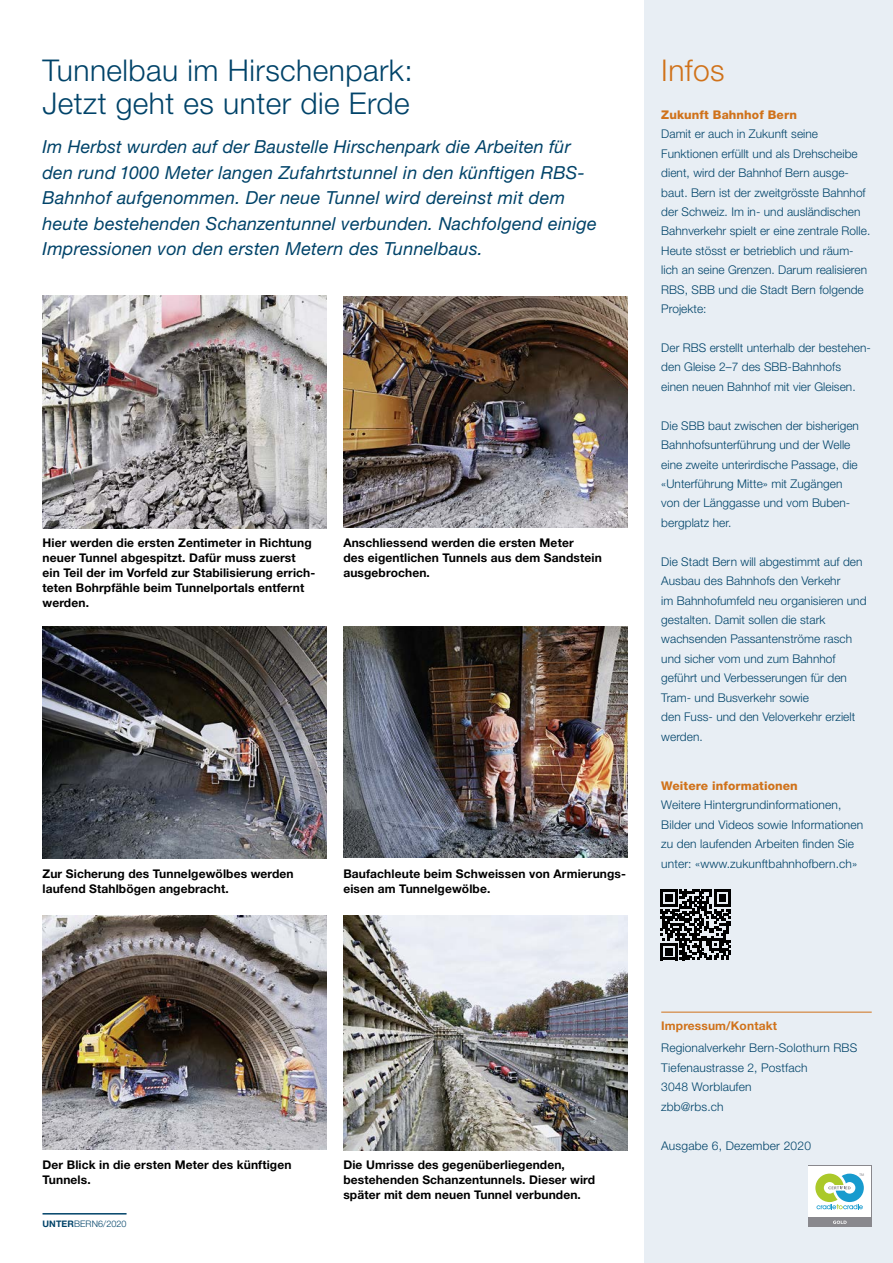
<style>
.page{position:relative;width:893px;height:1263px;background:#fff}
.page>*{position:absolute;margin:0;border:0;box-sizing:border-box;transform-origin:0 0}
.Titel_Haupttext{font:300 30px/33px "Helvetica Neue LT Std";letter-spacing:.015em;color:#004369}
.Titel_Info_Box{font:300 30px "Helvetica Neue LT Std";letter-spacing:.015em;color:#d0721a}
.Lead_Haupttext{font:italic 18px/25.5px "Helvetica Neue LT Std";letter-spacing:.015em;color:#004369}
.Grundtext_Infobox_S4{font:300 12px/19.5px "Helvetica Neue LT Std";letter-spacing:.005em;color:#004369}
.Bildlegende_Haupttex{font:700 12px/15px "Helvetica Neue LT Std";letter-spacing:.01em;color:#000}
.Untertitel_Infobox_S{font:800 12px "Helvetica Neue LT Std";letter-spacing:.01em;color:#d0721a}
.Grundtext_Haupttext{font:700 12px "Helvetica Neue LT Std";letter-spacing:.01em;color:#d0721a}
.t1{font:300 9px "Helvetica Neue LT Std";letter-spacing:.01em;color:#004369}
.t2{font:3.45px "Droid Sans";color:#89888d}
.s1{font-weight:700}
</style>
<div class="page">
<hr style="left:43px;top:1213px;width:84px;height:1px;background:#004369">
<div style="left:644px;top:0;width:249px;height:1263px;background:#e8eef4"></div>
<hr style="left:661px;top:1012px;width:211px;height:1px;background:#d0721a">
<svg style="left:660px;top:889px;width:71px;height:71px"></svg>
<div style="left:808px;top:1218px;width:63px;height:9px;background:#89888d"></div>
<svg style="left:808px;top:1165px;width:63px;height:52px"></svg>
<div style="left:809px;top:1166px;width:62px;height:50px;background:#fff"></div>
<svg style="left:833px;top:1220px;width:14px;height:4px"></svg>
<svg style="left:815px;top:1173px;width:49px;height:36px"></svg>
<img style="left:43px;top:296px;width:283px;height:232px">
<img style="left:343px;top:297px;width:284px;height:231px">
<img style="left:43px;top:627px;width:283px;height:231px">
<img style="left:343px;top:626px;width:284px;height:232px">
<img style="left:43px;top:915px;width:283px;height:235px">
<img style="left:343px;top:915px;width:284px;height:235px">
<p class="Titel_Haupttext" style="left:43px;top:53px;width:372px">Tunnelbau im Hirschenpark:<br>Jetzt geht es unter die Erde</p>
<p class="Lead_Haupttext" style="left:43px;top:134px;width:556px">Im Herbst wurden auf der Baustelle Hirschenpark die Arbeiten für den rund 1000 Meter langen Zufahrtstunnel in den künftigen RBS-Bahnhof aufgenommen. Der neue Tunnel wird dereinst mit dem heute bestehenden Schanzentunnel verbunden. Nachfolgend einige Impressionen von den ersten Metern des Tunnelbaus.</p>
<p class="Bildlegende_Haupttex" style="left:43px;top:535px;width:273px">Hier werden die ersten Zentimeter in Richtung neuer Tunnel abgespitzt. Dafür muss zuerst ein Teil der im Vorfeld zur Stabilisierung errich&shy;teten Bohrpfähle beim Tunnelportals entfernt werden.</p>
<p class="Bildlegende_Haupttex" style="left:343px;top:535px;width:260px">Anschliessend werden die ersten Meter<br>des eigentlichen Tunnels aus dem Sandstein ausgebrochen.</p>
<p class="Bildlegende_Haupttex" style="left:43px;top:865px;width:253px">Zur Sicherung des Tunnelgewölbes werden laufend Stahlbögen angebracht.</p>
<p class="Bildlegende_Haupttex" style="left:343px;top:865px;width:284px">Baufachleute beim Schweissen von Armierungs&shy;eisen am Tunnelgewölbe.</p>
<p class="Titel_Info_Box" style="left:661px;top:52px;width:65px">Infos</p>
<p class="Untertitel_Infobox_S" style="left:661px;top:107px;width:137px">Zukunft Bahnhof Bern</p>
<p class="Grundtext_Infobox_S4" style="left:661px;top:124px;width:211px">Damit er auch in Zukunft seine Funktionen erfüllt und als Drehscheibe dient, wird der Bahnhof Bern ausge&shy;baut. Bern ist der zweitgrösste Bahnhof der Schweiz. Im in- und ausländischen Bahnverkehr spielt er eine zentrale Rolle.<br>Heute stösst er betrieblich und räum--- lich an seine Grenzen. Darum realisieren RBS, SBB und die Stadt Bern folgende Projekte:</p>
<p class="Grundtext_Infobox_S4" style="left:661px;top:338px;width:211px">Der RBS erstellt unterhalb der bestehen&shy;den Gleise 2–7 des SBB-Bahnhofs einen neuen Bahnhof mit vier Gleisen.</p>
<p class="Grundtext_Infobox_S4" style="left:661px;top:415px;width:199px">Die SBB baut zwischen der bisherigen<br>Bahnhofsunterführung und der Welle eine zweite unterirdische Passage, die «Unterführung Mitte» mit Zugängen von der Länggasse und vom Buben&shy;bergplatz her.</p>
<p class="Grundtext_Infobox_S4" style="left:661px;top:551px;width:207px">Die Stadt Bern will abgestimmt auf den<br>Ausbau des Bahnhofs den Verkehr<br>im Bahnhofumfeld neu organisieren und gestalten. Damit sollen die stark wachsenden Passantenströme rasch und sicher vom und zum Bahnhof geführt und Verbesserungen für den<br>Tram- und Busverkehr sowie<br>den Fuss- und den Veloverkehr erzielt werden.</p>
<p class="Untertitel_Infobox_S" style="left:661px;top:779px;width:138px">Weitere informationen</p>
<p class="Grundtext_Infobox_S4" style="left:661px;top:795px;width:203px">Weitere Hintergrundinformationen, Bilder und Videos sowie Informationen zu den laufenden Arbeiten finden Sie unter: «www.zukunftbahnhofbern.ch»</p>
<p class="Bildlegende_Haupttex" style="left:43px;top:1157px;width:251px">Der Blick in die ersten Meter des künftigen<br>Tunnels.</p>
<p class="Bildlegende_Haupttex" style="left:343px;top:1157px;width:253px">Die Umrisse des gegenüberliegenden, bestehenden Schanzentunnels. Dieser wird später mit dem neuen Tunnel verbunden.</p>
<p class="t1" style="left:43px;top:1218px;width:86px"><span class="s1">UNTER</span>BERN6/2020</p>
<p class="Grundtext_Haupttext" style="left:661px;top:1018px;width:117px">Impressum/Kontakt</p>
<p class="Grundtext_Infobox_S4" style="left:661px;top:1038px;width:198px">Regionalverkehr Bern-Solothurn RBS<br>Tiefenaustrasse 2, Postfach<br>3048 Worblaufen</p>
<p class="Grundtext_Infobox_S4" style="left:661px;top:1096px;width:64px">zbb@rbs.ch</p>
<p class="Grundtext_Infobox_S4" style="left:661px;top:1135px;width:151px">Ausgabe 6, Dezember 2020</p>
<p class="t2" style="left:859px;top:1173px;width:6px">TM</p>
</div>
